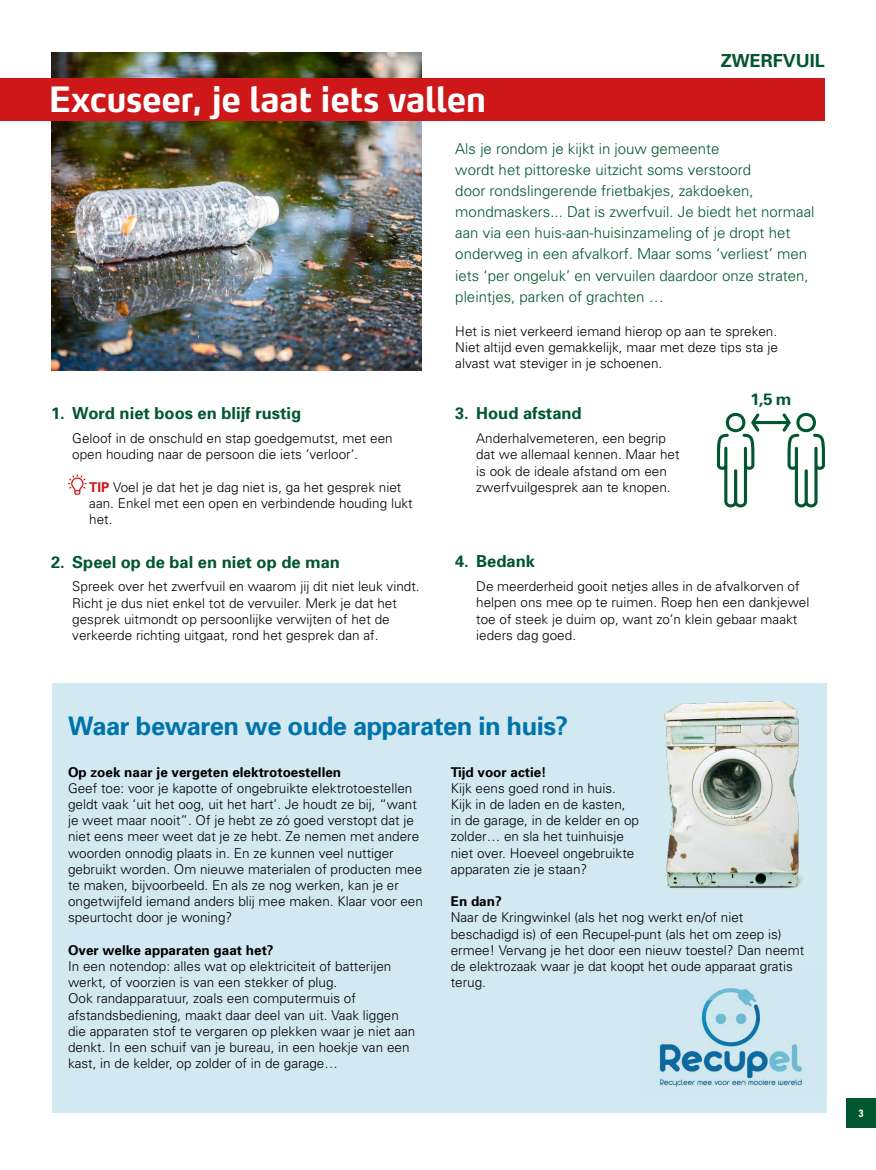
<style>
.page{position:relative;width:876px;height:1170px;background:#fff}
.page>*{position:absolute;margin:0;border:0;box-sizing:border-box;transform-origin:0 0}
.t1{font:700 34.5px "Max Pro";letter-spacing:-.02em;color:#fff;scale:.96 1}
.t2{font:700 25.5px "Univers";letter-spacing:-.02em;color:#0073ab}
.t3{font:700 18px "Univers";color:#00562f}
.t4{font:700 16.5px "Univers";color:#00562f}
.t5{font:300 15px/21px "Univers";color:#00562f}
.t6{font:300 13.5px/16.2px "Univers";color:#000}
.t7{font:700 13.5px "Univers";color:#000}
.t8{font:700 condensed 10.5px "Univers";color:#fff}
.s1{font-weight:700;color:#cd1719}
</style>
<div class="page">
<div style="left:846px;top:1098px;width:30px;height:29px;background:#00562f"></div>
<img style="left:52px;top:52px;width:369px;height:318px">
<div style="left:0;top:79px;width:825px;height:42px;background:#cd1719"></div>
<svg style="left:717px;top:413px;width:108px;height:94px"></svg>
<svg style="left:68px;top:474px;width:19px;height:20px"></svg>
<div style="left:52px;top:683px;width:774px;height:429px;background:#d2e9f1"></div>
<img style="left:656px;top:988px;width:148px;height:99px">
<img style="left:664px;top:683px;width:163px;height:210px">
<h1 class="t1" style="left:48px;top:77px;width:457px">Excuseer, je laat iets vallen</h1>
<h3 class="t3" style="left:721px;top:49px;width:106px">ZWERFVUIL</h3>
<p class="t4" style="left:51px;top:403px;width:252px">1. Word niet boos en blijf rustig</p>
<p class="t6" style="left:72px;top:430px;width:322px">Geloof in de onschuld en stap goedgemutst, met een open houding naar de persoon die iets ‘verloor’.</p>
<p class="t6" style="left:89px;top:479px;width:325px"><span class="s1">TIP</span> Voel je dat het je dag niet is, ga het gesprek niet aan. Enkel met een open en verbindende houding lukt het.</p>
<p class="t4" style="left:51px;top:552px;width:290px">2. Speel op de bal en niet op de man</p>
<p class="t6" style="left:72px;top:578px;width:349px">Spreek over het zwerfvuil en waarom jij dit niet leuk vindt.<br>Richt je dus niet enkel tot de vervuiler. Merk je dat het gesprek uitmondt op persoonlijke verwijten of het de verkeerde richting uitgaat, rond het gesprek dan af.</p>
<p class="t5" style="left:455px;top:139px;width:361px">Als je rondom je kijkt in jouw gemeente<br>wordt het pittoreske uitzicht soms verstoord<br>door rondslingerende frietbakjes, zakdoeken, mondmaskers... Dat is zwerfvuil. Je biedt het normaal aan via een huis-aan-huisinzameling of je dropt het onderweg in een afvalkorf. Maar soms ‘verliest’ men iets ‘per ongeluk’ en vervuilen daardoor onze straten, pleintjes, parken of grachten …</p>
<p class="t6" style="left:455px;top:323px;width:324px;text-align:justify">Het is niet verkeerd iemand hierop op aan te spreken.<br>Niet altijd even gemakkelijk, maar met deze tips sta je alvast wat steviger in je schoenen.</p>
<p class="t4" style="left:455px;top:403px;width:128px">3. Houd afstand</p>
<p class="t6" style="left:476px;top:430px;width:205px">Anderhalvemeteren, een begrip dat we allemaal kennen. Maar het is ook de ideale afstand om een zwerfvuilgesprek aan te knopen.</p>
<p class="t4" style="left:750px;top:389px;width:43px">1,5 m</p>
<p class="t4" style="left:455px;top:551px;width:81px">4. Bedank</p>
<p class="t6" style="left:476px;top:578px;width:335px">De meerderheid gooit netjes alles in de afvalkorven of helpen ons mee op te ruimen. Roep hen een dankjewel toe of steek je duim op, want zo’n klein gebaar maakt ieders dag goed.</p>
<h2 class="t2" style="left:68px;top:711px;width:502px">Waar bewaren we oude apparaten in huis?</h2>
<p class="t7" style="left:68px;top:763px;width:275px">Op zoek naar je vergeten elektrotoestellen</p>
<p class="t6" style="left:68px;top:779px;width:356px">Geef toe: voor je kapotte of ongebruikte elektrotoestellen geldt vaak ‘uit het oog, uit het hart’. Je houdt ze bij, “want je weet maar nooit”. Of je hebt ze zó goed verstopt dat je niet eens meer weet dat je ze hebt. Ze nemen met andere woorden onnodig plaats in. En ze kunnen veel nuttiger gebruikt worden. Om nieuwe materialen of producten mee te maken, bijvoorbeeld. En als ze nog werken, kan je er ongetwijfeld iemand anders blij mee maken. Klaar voor een speurtocht door je woning?</p>
<p class="t7" style="left:68px;top:941px;width:207px">Over welke apparaten gaat het?</p>
<p class="t6" style="left:68px;top:958px;width:349px">In een notendop: alles wat op elektriciteit of batterijen werkt, of voorzien is van een stekker of plug.<br>Ook randapparatuur, zoals een computermuis of afstandsbediening, maakt daar deel van uit. Vaak liggen die apparaten stof te vergaren op plekken waar je niet aan denkt. In een schuif van je bureau, in een hoekje van een kast, in de kelder, op zolder of in de garage…</p>
<p class="t7" style="left:451px;top:763px;width:97px">Tijd voor actie!</p>
<p class="t6" style="left:451px;top:779px;width:190px">Kijk eens goed rond in huis.<br>Kijk in de laden en de kasten, in de garage, in de kelder en op zolder… en sla het tuinhuisje niet over. Hoeveel ongebruikte apparaten zie je staan?</p>
<p class="t7" style="left:451px;top:893px;width:53px">En dan?</p>
<p class="t6" style="left:451px;top:909px;width:355px">Naar de Kringwinkel (als het nog werkt en/of niet beschadigd is) of een Recupel-punt (als het om zeep is) ermee! Vervang je het door een nieuw toestel? Dan neemt de elektrozaak waar je dat koopt het oude apparaat gratis terug.</p>
<p class="t8" style="left:859px;top:1106px;width:6px">3</p>
</div>
